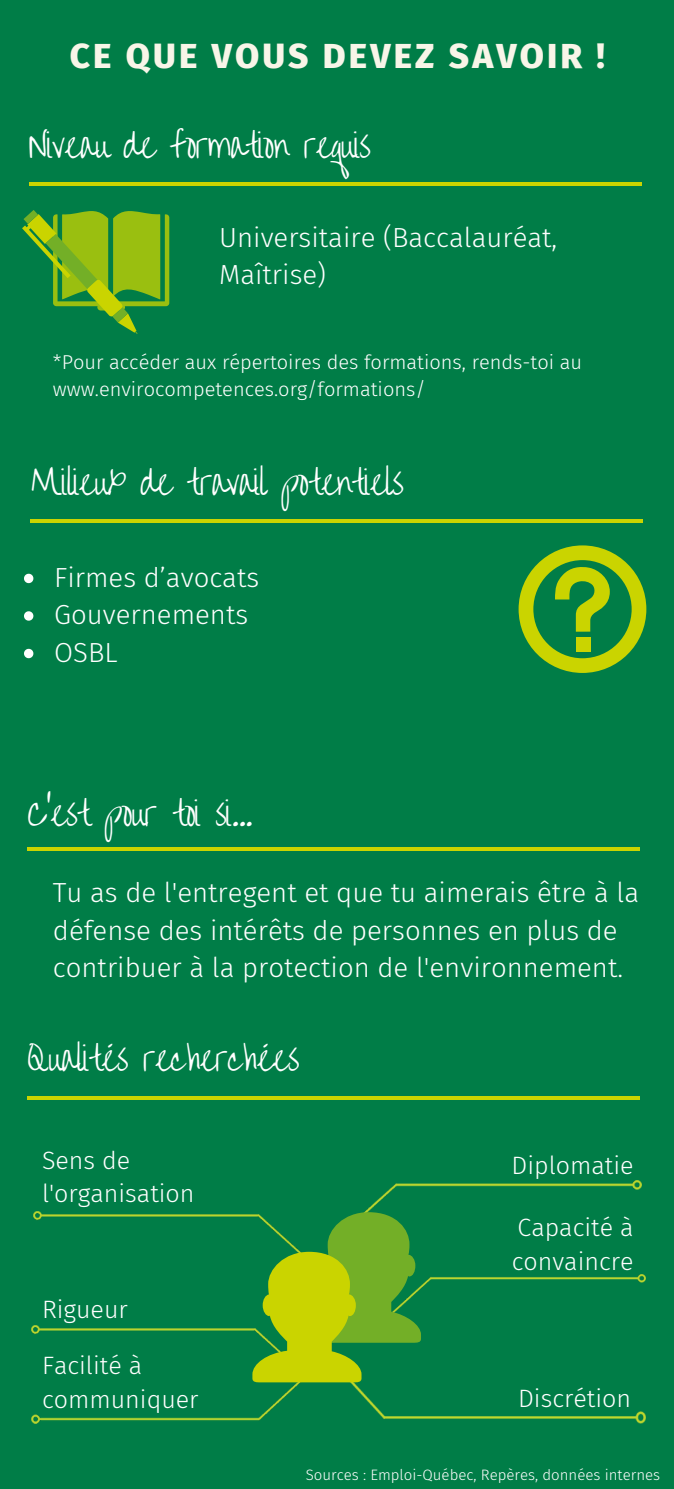
<style>
.page{position:relative;width:674px;height:1489px;background:#fff}
.page>*{position:absolute;margin:0;border:0;box-sizing:border-box;transform-origin:0 0}
.t1{font:800 35px "Fira Sans";letter-spacing:.09em;color:#f8f5e8}
.t2{font:32.5px "Overthe Rainbow";letter-spacing:-.035em;color:#fff}
.t3{font:300 27.5px/37.5px "Fira Sans";color:#fff}
.t4{font:300 25px/33.8px "Fira Sans";color:#fff}
.t5{font:300 20px/26.2px "Fira Sans";color:#fff}
.t6{font:300 15px "Fira Sans";color:#fff}
</style>
<div class="page">
<div style="left:0;top:0;width:673px;height:1489px;background:#007d47"></div>
<hr style="left:29px;top:182px;width:612px;height:4px;background:#cad400">
<hr style="left:28px;top:847px;width:611px;height:4px;background:#cad400">
<img style="left:320px;top:1382px;width:324px;height:41px">
<img style="left:364px;top:1180px;width:277px;height:32px">
<img style="left:33px;top:1211px;width:219px;height:9px">
<img style="left:31px;top:1382px;width:283px;height:41px">
<img style="left:420px;top:1275px;width:224px;height:14px">
<img style="left:31px;top:1325px;width:221px;height:9px">
<svg style="left:252px;top:1212px;width:168px;height:170px"></svg>
<svg style="left:22px;top:210px;width:147px;height:124px"></svg>
<svg style="left:518px;top:545px;width:128px;height:128px"></svg>
<div style="left:575px;top:637px;width:15px;height:15px;background:#cad400"></div>
<hr style="left:30px;top:519px;width:612px;height:4px;background:#cad400">
<svg style="left:24px;top:574px;width:9px;height:9px"></svg>
<svg style="left:24px;top:611px;width:9px;height:10px"></svg>
<svg style="left:24px;top:649px;width:9px;height:9px"></svg>
<hr style="left:28px;top:1096px;width:611px;height:4px;background:#cad400">
<p class="t1" style="left:70px;top:35px;width:536px">CE QUE VOUS DEVEZ SAVOIR !</p>
<p class="t2" style="left:29px;top:128px;width:343px">Niveau de formation requis</p>
<p class="t3" style="left:219px;top:219px;width:339px">Universitaire (Baccalauréat,<br>Maîtrise)</p>
<p class="t5" style="left:53px;top:350px;width:530px">*Pour accéder aux répertoires des formations, rends-toi au www.envirocompetences.org/formations/</p>
<p class="t2" style="left:31px;top:465px;width:374px">Milieux de travail potentiels</p>
<p class="t3" style="left:54px;top:559px;width:206px">Firmes d’avocats<br>Gouvernements<br>OSBL</p>
<p class="t2" style="left:28px;top:795px;width:226px">C'est pour toi si...</p>
<p class="t3" style="left:53px;top:874px;width:587px">Tu as de l'entregent et que tu aimerais être à la défense des intérêts de personnes en plus de contribuer à la protection de l'environnement.</p>
<p class="t2" style="left:28px;top:1041px;width:273px">Qualités recherchées</p>
<p class="t4" style="left:42px;top:1143px;width:154px">Sens de l'organisation</p>
<p class="t4" style="left:42px;top:1293px;width:87px">Rigueur</p>
<p class="t4" style="left:42px;top:1348px;width:158px">Facilité à communiquer</p>
<p class="t4" style="left:511px;top:1149px;width:123px">Diplomatie</p>
<p class="t4" style="left:511px;top:1211px;width:123px">Capacité à convaincre</p>
<p class="t4" style="left:517px;top:1382px;width:114px">Discrétion</p>
<p class="t6" style="left:305px;top:1465px;width:355px">Sources : Emploi-Québec, Repères, données internes</p>
</div>
